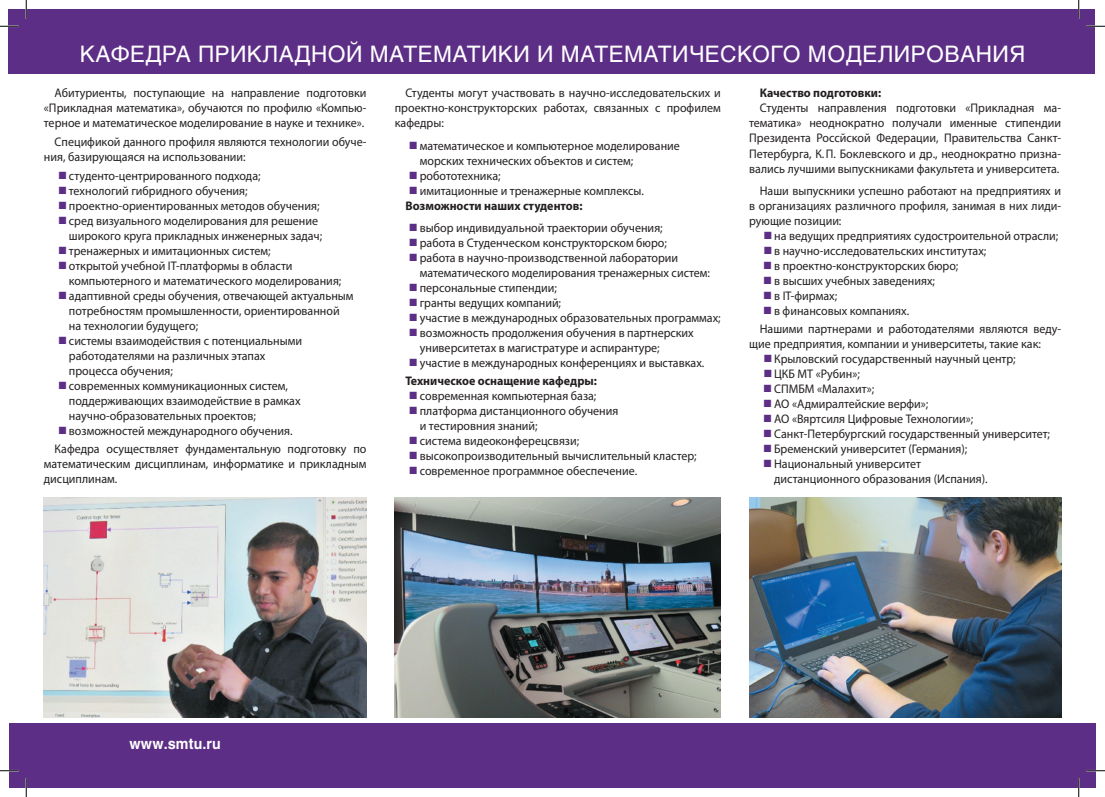
<style>
.page{position:relative;width:1105px;height:797px;background:#fff}
.page>*{position:absolute;margin:0;border:0;box-sizing:border-box;transform-origin:0 0}
.t1{font:22.5px "Helios C";letter-spacing:.02em;color:#fff}
.t2{font:700 15px "Helios C";letter-spacing:.01em;color:#fff;scale:.95 1}
.t3{font:12.5px/15px "Myriad Pro";color:#231f20;scale:.96 1}
.t4{font:700 12.5px "Myriad Pro";color:#231f20;scale:.96 1}
</style>
<div class="page">
<div style="left:9px;top:723px;width:1087px;height:65px;background:#5d2e86"></div>
<div style="left:9px;top:9px;width:1086px;height:64px;background:#5d2e86"></div>
<img style="left:44px;top:498px;width:322px;height:219px">
<img style="left:395px;top:498px;width:326px;height:219px">
<img style="left:749px;top:498px;width:312px;height:219px">
<svg style="left:0;top:25px;width:19px;height:2px"></svg>
<svg style="left:1086px;top:25px;width:19px;height:2px"></svg>
<svg style="left:0;top:770px;width:19px;height:1px"></svg>
<svg style="left:1086px;top:770px;width:19px;height:1px"></svg>
<svg style="left:25px;top:0;width:2px;height:19px"></svg>
<svg style="left:25px;top:778px;width:2px;height:19px"></svg>
<svg style="left:1078px;top:0;width:1px;height:19px"></svg>
<svg style="left:1078px;top:778px;width:1px;height:19px"></svg>
<h1 class="t1" style="left:80px;top:40px;width:947px">КАФЕДРА ПРИКЛАДНОЙ МАТЕМАТИКИ И МАТЕМАТИЧЕСКОГО МОДЕЛИРОВАНИЯ</h1>
<p class="t3" style="left:44px;top:86px;width:337px;text-align:justify;text-indent:11px">Абитуриенты, поступающие на направление подготовки «Прикладная математика», обучаются по профилю «Компью&shy;терное и математическое моделирование в науке и технике».</p>
<p class="t3" style="left:44px;top:134px;width:337px;text-indent:11px">Спецификой данного профиля являются технологии обуче&shy;ния, базирующаяся на использовании:</p>
<p class="t3" style="left:69px;top:168px;width:298px">студенто-центрированного подхода;<br>технологий гибридного обучения; проектно-ориентированных методов обучения;<br>сред визуального моделирования для решение широкого круга прикладных инженерных задач; тренажерных и имитационных систем;<br>открытой учебной IT-платформы в области компьютерного и математического моделирования; адаптивной среды обучения, отвечающей актуальным потребностям промышленности, ориентированной на технологии будущего;<br>системы взаимодействия с потенциальными работодателями на различных этапах<br>процесса обучения;<br>современных коммуникационных систем, поддерживающих взаимодействие в рамках научно-образовательных проектов;<br>возможностей международного обучения.</p>
<p class="t3" style="left:44px;top:441px;width:337px;text-align:justify;text-indent:11px">Кафедра осуществляет фундаментальную подготовку по математическим дисциплинам, информатике и прикладным дисциплинам.</p>
<p class="t3" style="left:395px;top:86px;width:341px;text-align:justify;text-indent:11px">Студенты могут участвовать в научно-исследовательских и проектно-конструкторских работах, связанных с профилем кафедры:</p>
<p class="t3" style="left:420px;top:138px;width:272px">математическое и компьютерное моделирование морских технических объектов и систем; робототехника;<br>имитационные и тренажерные комплексы.</p>
<p class="t4" style="left:405px;top:197px;width:186px">Возможности наших студентов:</p>
<p class="t3" style="left:420px;top:220px;width:315px">выбор индивидуальной траектории обучения;<br>работа в Студенческом конструкторском бюро;<br>работа в научно-производственной лаборатории математического моделирования тренажерных систем: персональные стипендии;<br>гранты ведущих компаний;<br>участие в международных образовательных программах; возможность продолжения обучения в партнерских университетах в магистратуре и аспирантуре;<br>участие в международных конференциях и выставках.</p>
<p class="t4" style="left:405px;top:373px;width:201px">Техническое оснащение кафедры:</p>
<p class="t3" style="left:420px;top:388px;width:290px">современная компьютерная база;<br>платформа дистанционного обучения<br>и тестировния знаний;<br>система видеоконферецсвязи; высокопроизводительный вычислительный кластер; современное программное обеспечение.</p>
<p class="t4" style="left:760px;top:85px;width:128px">Качество подготовки:</p>
<p class="t3" style="left:749px;top:101px;width:326px;text-align:justify;text-indent:11px">Студенты направления подготовки «Прикладная ма&shy;тематика» неоднократно получали именные стипендии Президента Россйской Федерации, Правительства Санкт-Петербурга, К.П. Боклевского и др., неоднократно призна&shy;вались лучшими выпускниками факультета и университета.</p>
<p class="t3" style="left:749px;top:183px;width:326px;text-align:justify;text-indent:11px">Наши выпускники успешно работают на предприятиях и в организациях различного профиля, занимая в них лиди&shy;рующие позиции:</p>
<p class="t3" style="left:774px;top:228px;width:298px">на ведущих предприятиях судостроительной отрасли; в научно-исследовательских институтах;<br>в проектно-конструкторских бюро;<br>в высших учебных заведениях;<br>в IT-фирмах;<br>в финансовых компаниях.</p>
<p class="t3" style="left:760px;top:321px;width:315px">Нашими партнерами и работодателями являются веду-</p>
<p class="t3" style="left:749px;top:336px;width:305px">щие предприятия, компании и университеты, такие как:</p>
<p class="t3" style="left:774px;top:351px;width:253px">Крыловский государственный научный центр;</p>
<p class="t3" style="left:774px;top:366px;width:91px">ЦКБ МТ «Рубин»;</p>
<p class="t3" style="left:774px;top:381px;width:106px">СПМБМ «Малахит»;</p>
<p class="t3" style="left:774px;top:396px;width:162px">АО «Адмиралтейские верфи»;</p>
<p class="t3" style="left:774px;top:411px;width:209px">АО «Вяртсиля Цифровые Технологии»;</p>
<p class="t3" style="left:774px;top:426px;width:289px">Санкт-Петербургский государственный университет;</p>
<p class="t3" style="left:774px;top:441px;width:203px">Бременский университет (Германия);</p>
<p class="t3" style="left:774px;top:456px;width:155px">Национальный университет</p>
<p class="t3" style="left:774px;top:471px;width:224px">дистанционного образования (Испания).</p>
<p class="t2" style="left:130px;top:735px;width:98px">www.smtu.ru</p>
</div>
